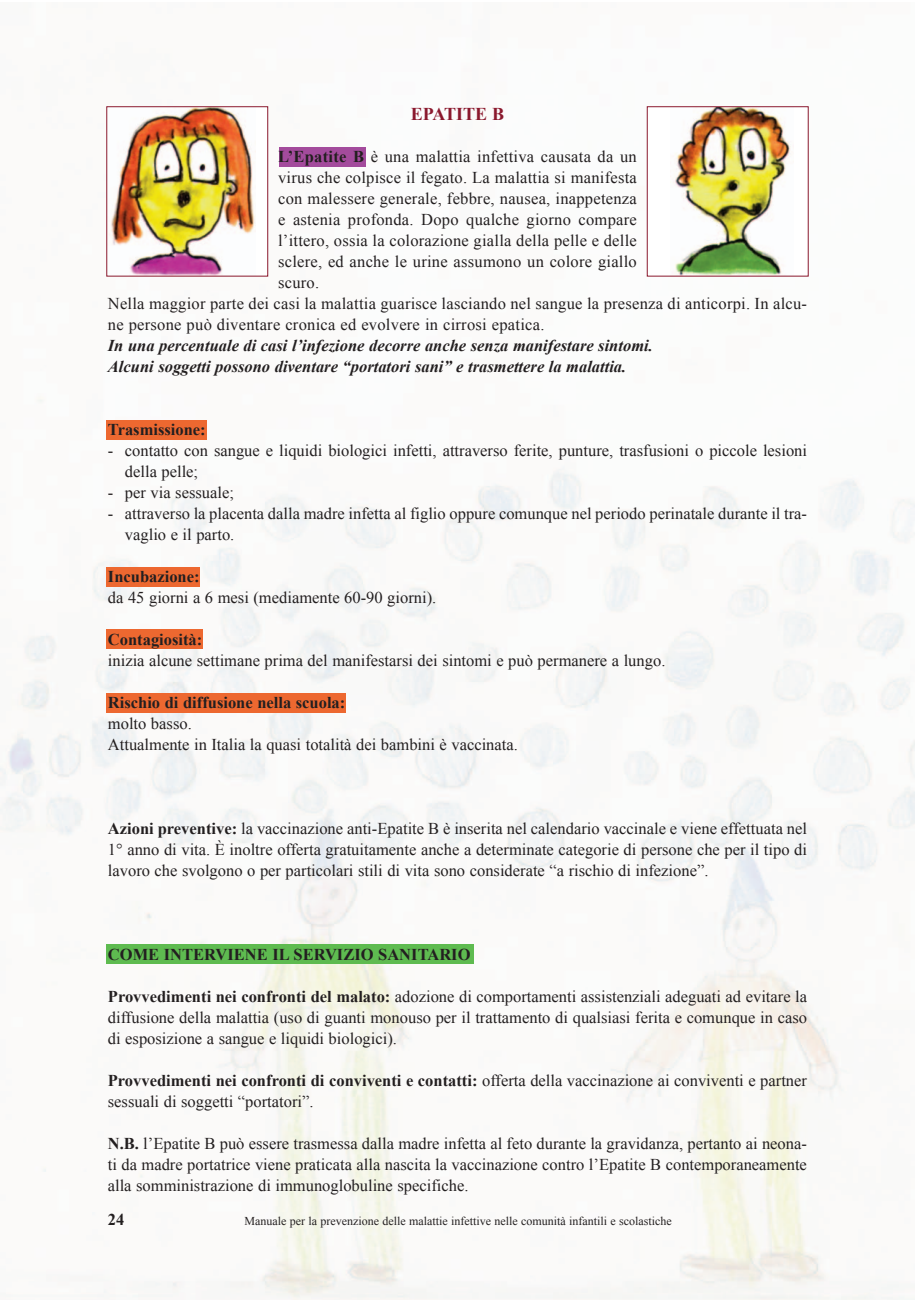
<style>
.page{position:relative;width:915px;height:1306px;background:#fff}
.page>*{position:absolute;margin:0;border:0;box-sizing:border-box;transform-origin:0 0}
.t1{font:700 18px "Times New Roman";color:#8a182d}
.t2{font:16.5px/21px "Times New Roman";color:#231f20}
.t3{font:italic 700 16.5px/21px "Times New Roman";color:#231f20}
.t4{font:700 16.5px "Times New Roman";color:#231f20}
.t5{font:12px "Times New Roman";color:#231f20}
.s1{font-weight:700}
</style>
<div class="page">
<img style="left:0;top:106px;width:914px;height:1193px">
<div style="left:279px;top:148px;width:87px;height:19px;background:#a34b9c"></div>
<div style="left:106px;top:420px;width:101px;height:19px;background:#ed6830"></div>
<div style="left:106px;top:567px;width:94px;height:19px;background:#ed6830"></div>
<div style="left:106px;top:629px;width:97px;height:20px;background:#ed6830"></div>
<div style="left:106px;top:693px;width:240px;height:19px;background:#ed6830"></div>
<div style="left:106px;top:944px;width:367px;height:20px;background:#5ebb50"></div>
<div style="left:107px;top:107px;width:160px;height:169px;background:#fff"></div>
<img style="left:109px;top:108px;width:146px;height:166px">
<div style="left:106px;top:106px;width:162px;height:170px;border:1px solid #8a182d"></div>
<div style="left:647px;top:107px;width:160px;height:169px;background:#fff"></div>
<img style="left:670px;top:108px;width:121px;height:166px">
<div style="left:646px;top:106px;width:162px;height:170px;border:1px solid #8a182d"></div>
<p class="t1" style="left:410px;top:104px;width:95px">EPATITE B</p>
<p class="t2" style="left:278px;top:146px;width:360px"><span class="s1">L’Epatite B</span> è una malattia infettiva causata da un</p>
<p class="t2" style="left:278px;top:167px;width:360px">virus che colpisce il fegato. La malattia si manifesta</p>
<p class="t2" style="left:278px;top:188px;width:360px">con malessere generale, febbre, nausea, inappetenza</p>
<p class="t2" style="left:278px;top:209px;width:360px">e astenia profonda. Dopo qualche giorno compare</p>
<p class="t2" style="left:278px;top:230px;width:360px">l’ittero, ossia la colorazione gialla della pelle e delle</p>
<p class="t2" style="left:278px;top:251px;width:360px">sclere, ed anche le urine assumono un colore giallo</p>
<p class="t2" style="left:278px;top:272px;width:43px">scuro.</p>
<p class="t2" style="left:108px;top:293px;width:700px">Nella maggior parte dei casi la malattia guarisce lasciando nel sangue la presenza di anticorpi. In alcu-</p>
<p class="t2" style="left:108px;top:314px;width:438px">ne persone può diventare cronica ed evolvere in cirrosi epatica.</p>
<p class="t3" style="left:108px;top:335px;width:546px">In una percentuale di casi l’infezione decorre anche senza manifestare sintomi.<br>Alcuni soggetti possono diventare “portatori sani” e trasmettere la malattia.</p>
<p class="t4" style="left:108px;top:420px;width:99px">Trasmissione:</p>
<p class="t2" style="left:125px;top:440px;width:683px">contatto con sangue e liquidi biologici infetti, attraverso ferite, punture, trasfusioni o piccole lesioni della pelle;<br>per via sessuale;<br>attraverso la placenta dalla madre infetta al figlio oppure comunque nel periodo perinatale durante il tra&shy;vaglio e il parto.</p>
<p class="t4" style="left:108px;top:567px;width:93px">Incubazione:</p>
<p class="t2" style="left:108px;top:587px;width:330px">da 45 giorni a 6 mesi (mediamente 60-90 giorni).</p>
<p class="t4" style="left:108px;top:630px;width:96px">Contagiosità:</p>
<p class="t2" style="left:108px;top:650px;width:559px">inizia alcune settimane prima del manifestarsi dei sintomi e può permanere a lungo.</p>
<p class="t4" style="left:108px;top:693px;width:239px">Rischio di diffusione nella scuola:</p>
<p class="t2" style="left:108px;top:713px;width:411px">molto basso.<br>Attualmente in Italia la quasi totalità dei bambini è vaccinata.</p>
<p class="t2" style="left:108px;top:440px;width:7px">-</p>
<p class="t2" style="left:108px;top:482px;width:7px">- -</p>
<p class="t2" style="left:108px;top:818px;width:700px;text-align:justify"><span class="s1">Azioni preventive:</span> la vaccinazione anti-Epatite B è inserita nel calendario vaccinale e viene effettuata nel 1° anno di vita. È inoltre offerta gratuitamente anche a determinate categorie di persone che per il tipo di lavoro che svolgono o per particolari stili di vita sono considerate “a rischio di infezione”.</p>
<p class="t4" style="left:108px;top:945px;width:364px">COME INTERVIENE IL SERVIZIO SANITARIO</p>
<p class="t2" style="left:108px;top:986px;width:700px;text-align:justify"><span class="s1">Provvedimenti nei confronti del malato:</span> adozione di comportamenti assistenziali adeguati ad evitare la diffusione della malattia (uso di guanti monouso per il trattamento di qualsiasi ferita e comunque in caso di esposizione a sangue e liquidi biologici).</p>
<p class="t2" style="left:108px;top:1070px;width:700px"><span class="s1">Provvedimenti nei confronti di conviventi e contatti:</span> offerta della vaccinazione ai conviventi e partner sessuali di soggetti “portatori”.</p>
<p class="t2" style="left:108px;top:1133px;width:700px;text-align:justify"><span class="s1">N.B.</span> l’Epatite B può essere trasmessa dalla madre infetta al feto durante la gravidanza, pertanto ai neona&shy;ti da madre portatrice viene praticata alla nascita la vaccinazione contro l’Epatite B contemporaneamente alla somministrazione di immunoglobuline specifiche.</p>
<p class="t4" style="left:108px;top:1210px;width:18px">24</p>
<p class="t5" style="left:244px;top:1214px;width:428px">Manuale per la prevenzione delle malattie infettive nelle comunità infantili e scolastiche</p>
</div>
